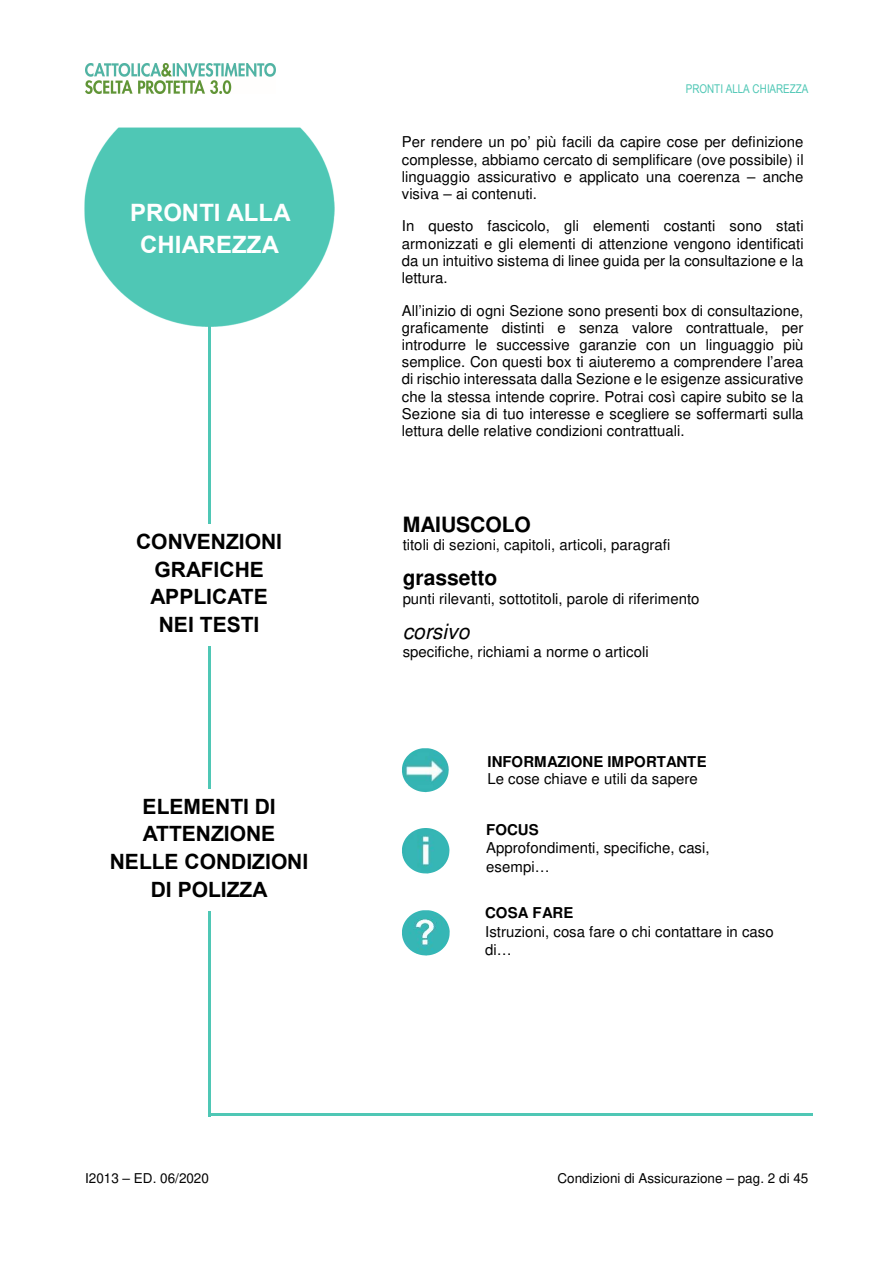
<style>
.page{position:relative;width:893px;height:1263px;background:#fff}
.page>*{position:absolute;margin:0;border:0;box-sizing:border-box;transform-origin:0 0}
.t1{font:700 24px/31.7px "Arial";color:#fff;text-align:center}
.t2{font:700 21px/27.8px "Arial";letter-spacing:-.005em;color:#000;text-align:center}
.t3{font:700 21px "Helvetica";color:#000}
.t4{font:italic 21px "Helvetica";color:#000}
.t5{font:15px/17.2px "Helvetica";color:#000;text-align:justify}
.t6{font:700 15px "Helvetica";letter-spacing:.005em;color:#000}
.t7{font:13.5px "Helvetica";letter-spacing:.005em;color:#000}
.t8{font:12px "Arial Narrow";color:#4fc7b5}
</style>
<div class="page">
<img style="left:85px;top:64px;width:190px;height:30px">
<img style="left:85px;top:128px;width:249px;height:199px">
<hr style="left:208px;top:321px;width:2px;height:795px;background:#4fc7b5">
<hr style="left:208px;top:1113px;width:604px;height:3px;background:#4fc7b5">
<div style="left:98px;top:789px;width:222px;height:121px;background:#fff"></div>
<img style="left:402px;top:828px;width:47px;height:46px">
<img style="left:402px;top:910px;width:47px;height:46px">
<img style="left:402px;top:748px;width:47px;height:44px">
<h1 class="t1" style="left:130px;top:197px;width:162px">PRONTI ALLA<br>CHIAREZZA</h1>
<h2 class="t2" style="left:136px;top:528px;width:147px">CONVENZIONI<br>GRAFICHE<br>APPLICATE<br>NEI TESTI</h2>
<h2 class="t2" style="left:110px;top:792px;width:200px">ELEMENTI DI<br>ATTENZIONE<br>NELLE CONDIZIONI<br>DI POLIZZA</h2>
<p class="t8" style="left:685px;top:85px;width:124px">PRONTI ALLA CHIAREZZA</p>
<p class="t5" style="left:402px;top:133px;width:403px">Per rendere un po’ più facili da capire cose per definizione complesse, abbiamo cercato di semplificare (ove possibile) il linguaggio assicurativo e applicato una coerenza – anche visiva – ai contenuti.</p>
<p class="t5" style="left:402px;top:217px;width:403px">In questo fascicolo, gli elementi costanti sono stati armonizzati e gli elementi di attenzione vengono identificati da un intuitivo sistema di linee guida per la consultazione e la lettura.</p>
<p class="t5" style="left:402px;top:302px;width:403px">All’inizio di ogni Sezione sono presenti box di consultazione, graficamente distinti e senza valore contrattuale, per introdurre le successive garanzie con un linguaggio più semplice. Con questi box ti aiuteremo a comprendere l’area di rischio interessata dalla Sezione e le esigenze assicurative che la stessa intende coprire. Potrai così capire subito se la Sezione sia di tuo interesse e scegliere se soffermarti sulla lettura delle relative condizioni contrattuali.</p>
<h2 class="t3" style="left:402px;top:512px;width:130px">MAIUSCOLO</h2>
<p class="t5" style="left:402px;top:536px;width:269px">titoli di sezioni, capitoli, articoli, paragrafi</p>
<h2 class="t3" style="left:402px;top:566px;width:96px">grassetto</h2>
<p class="t5" style="left:402px;top:590px;width:298px">punti rilevanti, sottotitoli, parole di riferimento</p>
<h2 class="t4" style="left:402px;top:623px;width:68px">corsivo</h2>
<p class="t5" style="left:402px;top:643px;width:247px">specifiche, richiami a norme o articoli</p>
<p class="t6" style="left:487px;top:753px;width:221px">INFORMAZIONE IMPORTANTE</p>
<p class="t5" style="left:487px;top:770px;width:212px">Le cose chiave e utili da sapere</p>
<p class="t6" style="left:486px;top:821px;width:54px">FOCUS</p>
<p class="t5" style="left:486px;top:839px;width:225px;line-height:18.3px">Approfondimenti, specifiche, casi, esempi…</p>
<p class="t6" style="left:485px;top:904px;width:90px">COSA FARE</p>
<p class="t5" style="left:485px;top:922px;width:290px;line-height:18.1px">Istruzioni, cosa fare o chi contattare in caso di…</p>
<p class="t7" style="left:85px;top:1171px;width:125px">I2013 – ED. 06/2020</p>
<p class="t7" style="left:557px;top:1171px;width:252px">Condizioni di Assicurazione – pag. 2 di 45</p>
</div>
